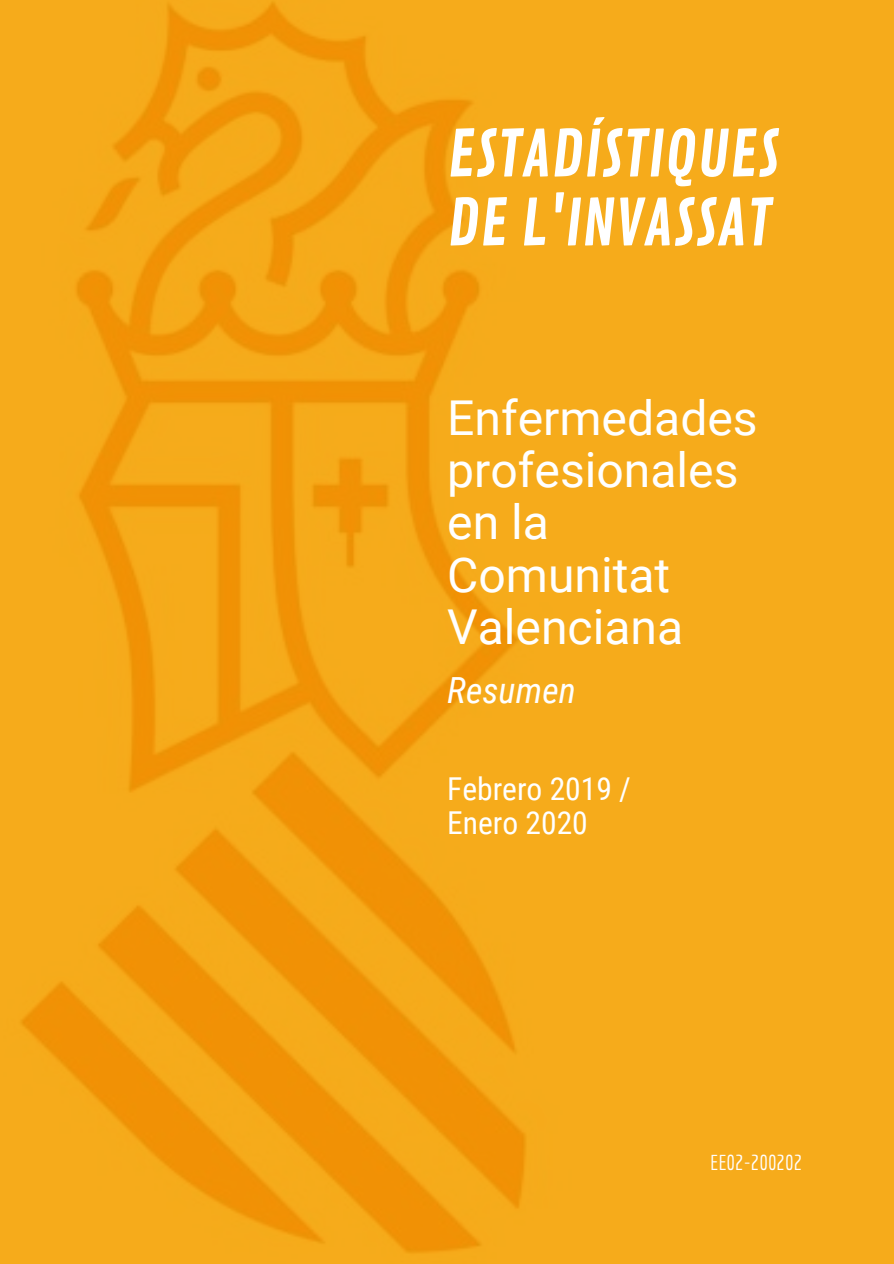
<style>
.page{position:relative;width:894px;height:1264px;background:#fff}
.page>*{position:absolute;margin:0;border:0;box-sizing:border-box;transform-origin:0 0}
.t1{font:63px/68.8px "Contrail One";color:#fff}
.t2{font:48px/52.3px "Roboto";color:#fff}
.t3{font:italic 36px "Roboto Condensed";color:#fff}
.t4{font:31.5px/34px "Roboto Condensed";color:#fff}
.t5{font:21px "Economica";color:#fff}
</style>
<div class="page">
<img style="left:0;top:0;width:893px;height:1263px">
<h1 class="t1" style="left:447px;top:122px;width:333px">ESTADÍSTIQUES<br>DE L'INVASSAT</h1>
<p class="t2" style="left:447px;top:392px;width:312px">Enfermedades profesionales en la<br>Comunitat<br>Valenciana</p>
<p class="t3" style="left:447px;top:670px;width:130px">Resumen</p>
<p class="t4" style="left:447px;top:771px;width:185px">Febrero 2019 /<br>Enero 2020</p>
<p class="t5" style="left:710px;top:1150px;width:94px">EE02-200202</p>
</div>
